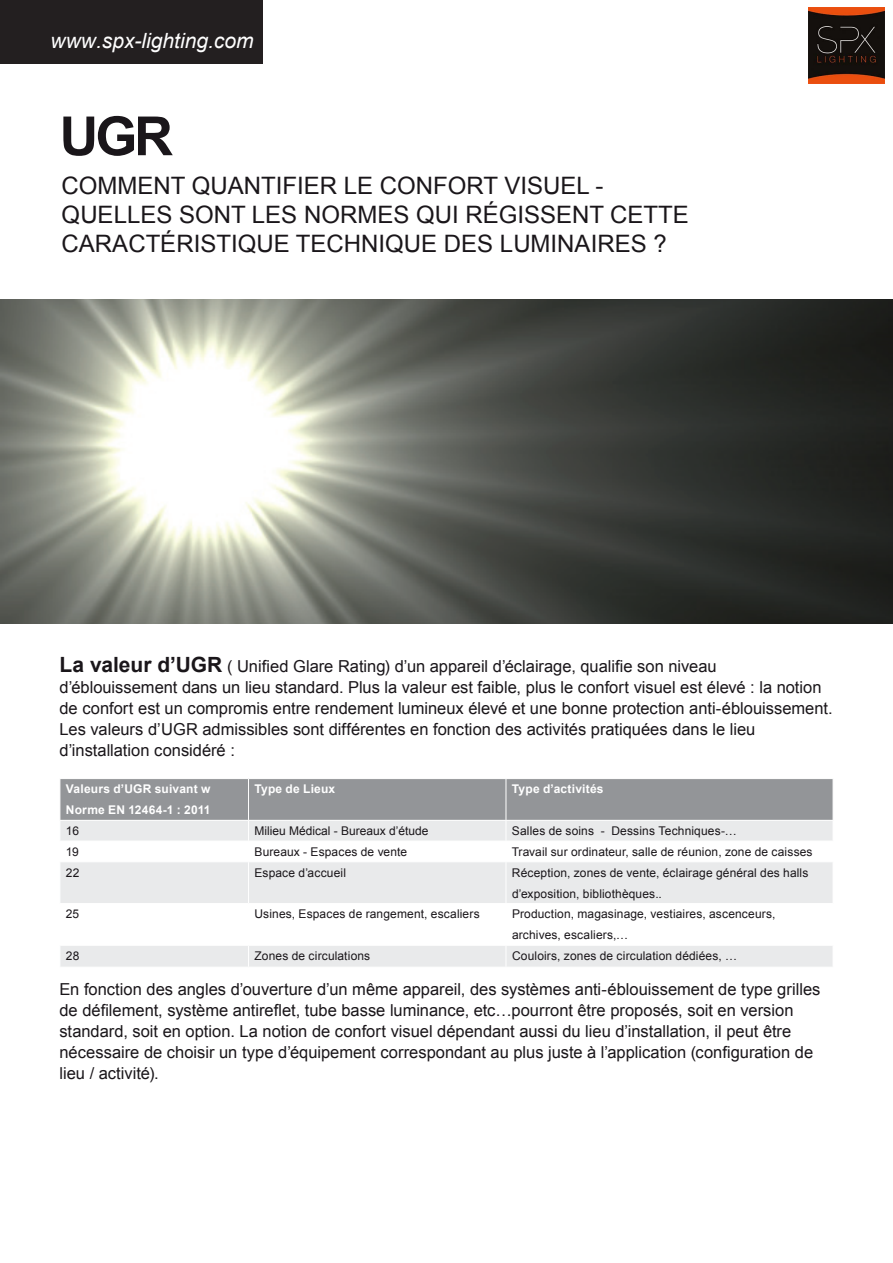
<style>
.page{position:relative;width:893px;height:1263px;background:#fff}
.page>*{position:absolute;margin:0;border:0;box-sizing:border-box;transform-origin:0 0}
.t1{font:700 54px "Arial";color:#1a161a}
.t2{font:24px/28.8px "Arial";color:#1a161a}
.t3{font:italic 21px "Arial";color:#fff}
.t4{font:16.5px/21px "Arial";color:#1a161a}
.t5{font:12px/21px "Arial";letter-spacing:.01em;color:#1a161a}
.t6{font:700 12px/21px "Arial";letter-spacing:.015em;color:#fff}
.s1{font-weight:700;font-size:21px}
</style>
<div class="page">
<div style="left:0;top:0;width:263px;height:64px;background:#231f20"></div>
<img style="left:0;top:300px;width:893px;height:324px">
<svg style="left:61px;top:862px;width:772px;height:105px;fill:#e9eaeb"></svg>
<svg style="left:60px;top:778px;width:773px;height:63px;background:#b2b4b6"></svg>
<hr style="left:248px;top:862px;width:1px;height:41px;background:#fff">
<hr style="left:506px;top:862px;width:1px;height:41px;background:#fff">
<hr style="left:60px;top:903px;width:188px;height:1px;background:#fff">
<hr style="left:248px;top:903px;width:258px;height:1px;background:#fff">
<hr style="left:248px;top:904px;width:1px;height:41px;background:#fff">
<hr style="left:506px;top:903px;width:327px;height:1px;background:#fff">
<hr style="left:506px;top:904px;width:1px;height:41px;background:#fff">
<hr style="left:60px;top:945px;width:188px;height:1px;background:#fff">
<svg style="left:60px;top:946px;width:1px;height:21px"></svg>
<hr style="left:248px;top:945px;width:258px;height:1px;background:#fff">
<svg style="left:248px;top:946px;width:1px;height:21px"></svg>
<hr style="left:506px;top:945px;width:327px;height:1px;background:#fff">
<svg style="left:506px;top:946px;width:1px;height:21px"></svg>
<img style="left:808px;top:8px;width:77px;height:76px">
<p class="t3" style="left:51px;top:27px;width:205px">www.spx-lighting.com</p>
<h1 class="t1" style="left:60px;top:101px;width:115px">UGR</h1>
<h2 class="t2" style="left:62px;top:171px;width:629px">Comment quantifier le confort visuel - quelles sont les normes qui régissent cette caractéristique technique des luminaires ?</h2>
<p class="t4" style="left:60px;top:656px;width:775px"><span class="s1">La valeur d’UGR</span> ( Unified Glare Rating) d’un appareil d’éclairage, qualifie son niveau d’éblouissement dans un lieu standard. Plus la valeur est faible, plus le confort visuel est élevé : la notion de confort est un compromis entre rendement lumineux élevé et une bonne protection anti-éblouissement.<br>Les valeurs d’UGR</p>
<p class="t4" style="left:60px;top:719px;width:697px;text-indent:143px">admissibles sont différentes en fonction des activités pratiquées dans le lieu d’installation considéré :</p>
<p class="t6" style="left:66px;top:779px;width:146px">Valeurs d’UGR suivant w<br>Norme EN 12464-1 : 2011</p>
<p class="t6" style="left:254px;top:779px;width:82px">Type de Lieux</p>
<p class="t6" style="left:512px;top:779px;width:93px">Type d’activités</p>
<p class="t5" style="left:66px;top:820px;width:15px">16</p>
<p class="t5" style="left:254px;top:820px;width:176px">Milieu Médical - Bureaux d’étude</p>
<p class="t5" style="left:512px;top:820px;width:226px">Salles de soins - Dessins Techniques-…</p>
<p class="t5" style="left:66px;top:841px;width:15px">19</p>
<p class="t5" style="left:254px;top:841px;width:154px">Bureaux - Espaces de vente</p>
<p class="t5" style="left:512px;top:841px;width:302px">Travail sur ordinateur, salle de réunion, zone de caisses</p>
<p class="t5" style="left:66px;top:862px;width:15px">22</p>
<p class="t5" style="left:254px;top:862px;width:93px">Espace d’accueil</p>
<p class="t5" style="left:512px;top:862px;width:298px">Réception, zones de vente, éclairage général des halls d’exposition, bibliothèques..</p>
<p class="t5" style="left:66px;top:904px;width:15px">25</p>
<p class="t5" style="left:254px;top:904px;width:227px">Usines, Espaces de rangement, escaliers</p>
<p class="t5" style="left:512px;top:904px;width:265px">Production, magasinage, vestiaires, ascenceurs, archives, escaliers,…</p>
<p class="t5" style="left:66px;top:945px;width:15px">28</p>
<p class="t5" style="left:255px;top:945px;width:117px">Zones de circulations</p>
<p class="t5" style="left:512px;top:945px;width:227px">Couloirs, zones de circulation dédiées, …</p>
<p class="t4" style="left:59px;top:979px;width:762px">En fonction des angles d’ouverture d’un même appareil, des systèmes anti-éblouissement de type grilles de défilement, système antireflet, tube basse luminance, etc…pourront être proposés, soit en version standard, soit en option. La notion de confort visuel dépendant aussi du lieu d’installation, il peut être nécessaire de choisir un type d’équipement correspondant au plus juste à l’application (configuration de lieu / activité).</p>
</div>
